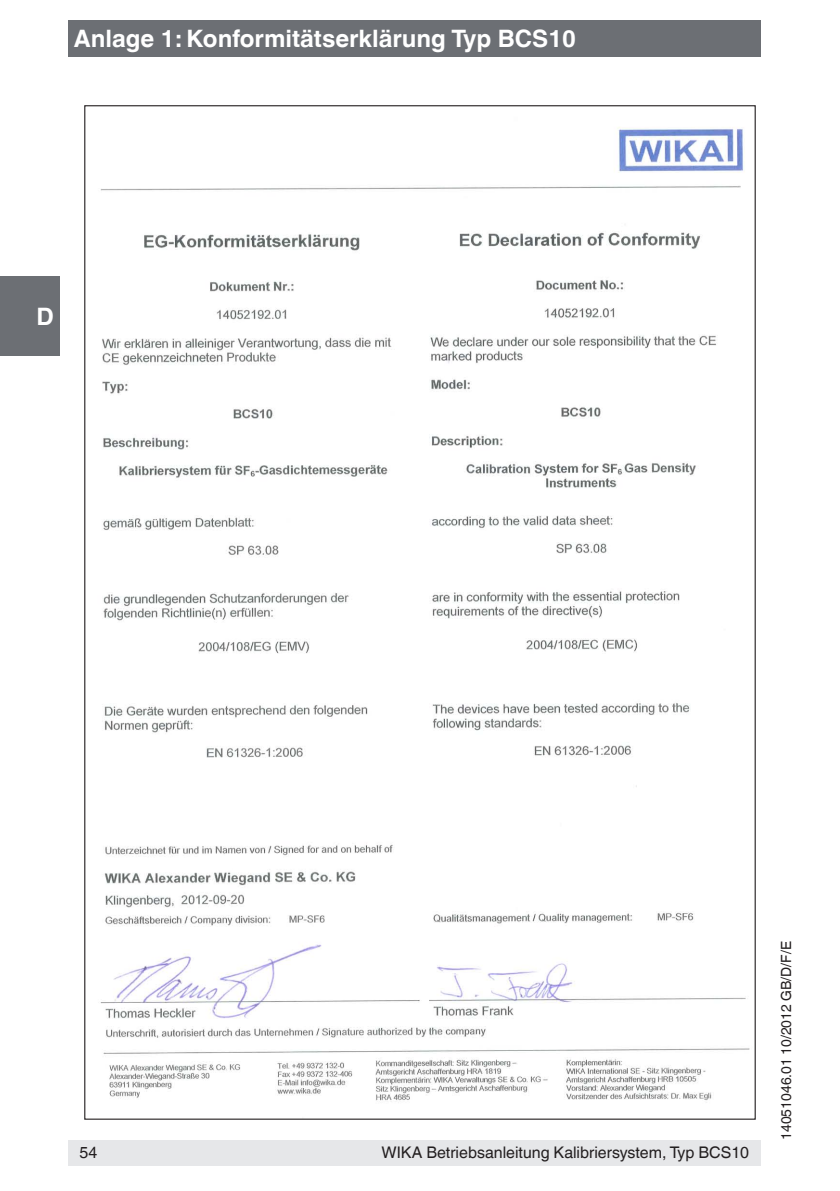
<style>
.page{position:relative;width:840px;height:1191px;background:#fff}
.page>*{position:absolute;margin:0;border:0;box-sizing:border-box;transform-origin:0 0}
.t1{font:700 24px "Helvetica World";color:#fff}
.t2{font:16px "Helvetica World";color:#231f20}
.t3{font:14px "Helvetica World";color:#231f20}
</style>
<div class="page">
<div style="left:68px;top:1140px;width:692px;height:25px;background:#e6e7e9"></div>
<div style="left:68px;top:20px;width:692px;height:37px;background:#6c6f74"></div>
<div style="left:0;top:277px;width:60px;height:79px;background:#6c6f74"></div>
<img style="left:100px;top:127px;width:650px;height:975px">
<h1 class="t1" style="left:74px;top:25px;width:503px">Anlage 1: Konformitätserklärung Typ BCS10</h1>
<h1 class="t1" style="left:36px;top:303px;width:19px">D</h1>
<p class="t2" style="left:79px;top:1143px;width:19px">54</p>
<p class="t2" style="left:381px;top:1143px;width:369px">WIKA Betriebsanleitung Kalibriersystem, Typ BCS10</p>
<p class="t3" style="left:777px;top:1140px;width:200px;rotate:-90deg">14051046.01 10/2012 GB/D/F/E</p>
</div>
